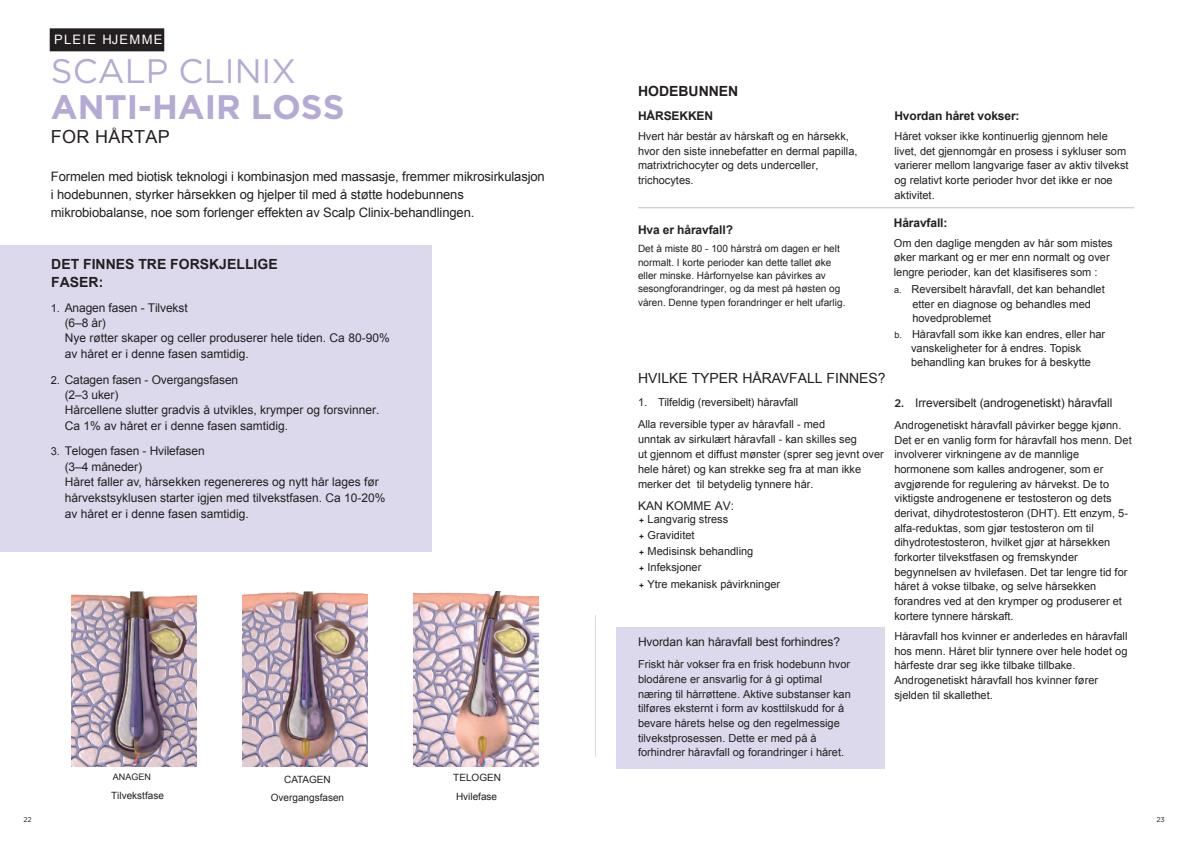
<style>
.page{position:relative;width:1191px;height:842px;background:#fff}
.page>*{position:absolute;margin:0;border:0;box-sizing:border-box;transform-origin:0 0}
.t1{font:700 34px "Gotham";color:#b4aad3}
.t2{font:34px "Gotham";color:#b4aad3}
.t3{font:18px "Arial";letter-spacing:.02em;color:#231f20}
.t4{font:700 14px/18px "Arial";color:#231f20}
.t5{font:14px "Arial";color:#231f20}
.t6{font:13px/17.7px "Arial";letter-spacing:-.01em;color:#231f20}
.t7{font:13px "Arial";letter-spacing:.1em;color:#fff}
.t8{font:12px/15.3px "Arial";color:#231f20}
.t9{font:700 12px "Arial";letter-spacing:-.01em;color:#231f20}
.t10{font:11px/14.7px "Arial";color:#231f20}
.t11{font:10px/13.3px "Arial";color:#231f20}
.t12{font:9px "Arial";color:#231f20}
.t13{font:7px "Gotham";color:#231f20}
.s1{font-size:11px}
.s2{font-family:"DIN Pro";font-weight:700;font-size:9px}
.s3{font-size:9px}
.s4{font-family:"Gotham";font-weight:500;font-size:11px}
</style>
<div class="page">
<div style="left:0;top:245px;width:431px;height:306px;background:#ddd9ec"></div>
<img style="left:71px;top:592px;width:125px;height:174px">
<img style="left:242px;top:592px;width:125px;height:174px">
<img style="left:413px;top:592px;width:125px;height:174px">
<div style="left:616px;top:627px;width:268px;height:142px;background:#ddd9ec"></div>
<hr style="left:638px;top:207px;width:496px;height:1px;background:#d1d2d4">
<div style="left:50px;top:28px;width:114px;height:23px;background:#231f20"></div>
<p class="t7" style="left:54px;top:31px;width:110px">PLEIE HJEMME</p>
<h1 class="t2" style="left:51px;top:49px;width:247px">SCALP CLINIX</h1>
<h1 class="t1" style="left:51px;top:85px;width:295px">ANTI-HAIR LOSS</h1>
<h2 class="t3" style="left:51px;top:125px;width:120px">FOR HÅRTAP</h2>
<p class="t6" style="left:51px;top:168px;width:495px">Formelen med biotisk teknologi i kombinasjon med massasje, fremmer mikrosirkulasjon i hodebunnen, styrker hårsekken og hjelper til med å støtte hodebunnens mikrobiobalanse, noe som forlenger effekten av Scalp Clinix-behandlingen.</p>
<p class="t4" style="left:51px;top:256px;width:228px">DET FINNES TRE FORSKJELLIGE<br>FASER:</p>
<p class="t8" style="left:65px;top:300px;width:326px;text-indent:-14px"><span class="s1">1.</span> Anagen fasen - Tilvekst<br>(6–8 år)<br>Nye røtter skaper og celler produserer hele tiden. Ca 80-90% av håret er i denne fasen samtidig.</p>
<p class="t8" style="left:65px;top:372px;width:316px;text-indent:-14px"><span class="s1">2.</span> Catagen fasen - Overgangsfasen<br>(2–3 uker)<br>Hårcellene slutter gradvis å utvikles, krymper og forsvinner.<br>Ca 1% av håret er i denne fasen samtidig.</p>
<p class="t8" style="left:65px;top:443px;width:322px;line-height:15.6px;text-indent:-14px"><span class="s1">3.</span> Telogen fasen - Hvilefasen<br>(3–4 måneder)<br>Håret faller av, hårsekken regenereres og nytt hår lages før hårvekstsyklusen starter igjen med tilvekstfasen. Ca 10-20% av håret er i denne fasen samtidig.</p>
<p class="t12" style="left:113px;top:771px;width:40px">ANAGEN</p>
<p class="t11" style="left:111px;top:789px;width:54px">Tilvekstfase</p>
<p class="t11" style="left:271px;top:770px;width:75px;line-height:18.9px;text-align:center">CATAGEN<br>Overgangsfasen</p>
<p class="t11" style="left:453px;top:768px;width:49px;line-height:18.7px">TELOGEN<br>Hvilefase</p>
<p class="t4" style="left:638px;top:83px;width:102px">HODEBUNNEN</p>
<p class="t9" style="left:638px;top:108px;width:77px">HÅRSEKKEN</p>
<p class="t10" style="left:638px;top:129px;width:221px">Hvert hår består av hårskaft og en hårsekk, hvor den siste innebefatter en dermal papilla, matrixtrichocyter og dets underceller, trichocytes.</p>
<p class="t9" style="left:638px;top:221px;width:96px">Hva er håravfall?</p>
<p class="t11" style="left:638px;top:242px;width:209px">Det å miste 80 - 100 hårstrå om dagen er helt normalt. I korte perioder kan dette tallet øke eller minske. Hårfornyelse kan påvirkes av sesongforandringer, og da mest på høsten og våren. Denne typen forandringer er helt ufarlig.</p>
<p class="t5" style="left:638px;top:369px;width:249px">HVILKE TYPER HÅRAVFALL FINNES?</p>
<p class="t10" style="left:638px;top:391px;width:189px;line-height:22.4px">1. Tilfeldig (reversibelt) håravfall<br>Alla reversible typer av håravfall - med</p>
<p class="t10" style="left:638px;top:432px;width:247px">unntak av sirkulært håravfall - kan skilles seg<br>ut gjennom et diffust mønster (sprer seg jevnt over hele håret) og kan strekke seg fra at man ikke merker det til betydelig tynnere hår.</p>
<p class="t8" style="left:638px;top:498px;width:98px">KAN KOMME AV:</p>
<p class="t10" style="left:639px;top:511px;width:143px;line-height:16.2px"><span class="s2">+</span> Langvarig stress<br><span class="s2">+</span> Graviditet<br><span class="s2">+</span> Medisinsk behandling<br><span class="s2">+</span> Infeksjoner<br><span class="s2">+</span> Ytre mekanisk påvirkninger</p>
<p class="t8" style="left:638px;top:634px;width:204px">Hvordan kan håravfall best forhindres?</p>
<p class="t10" style="left:638px;top:657px;width:214px">Friskt hår vokser fra en frisk hodebunn hvor blodårene er ansvarlig for å gi optimal næring til hårrøttene. Aktive substanser kan tilføres eksternt i form av kosttilskudd for å bevare hårets helse og den regelmessige tilvekstprosessen. Dette er med på å forhindrer håravfall og forandringer i håret.</p>
<p class="t9" style="left:894px;top:108px;width:127px">Hvordan håret vokser:</p>
<p class="t10" style="left:894px;top:129px;width:236px">Håret vokser ikke kontinuerlig gjennom hele livet, det gjennomgår en prosess i sykluser som varierer mellom langvarige faser av aktiv tilvekst og relativt korte perioder hvor det ikke er noe aktivitet.</p>
<p class="t9" style="left:893px;top:215px;width:55px">Håravfall:</p>
<p class="t10" style="left:893px;top:236px;width:220px">Om den daglige mengden av hår som mistes øker markant og er mer enn normalt og over lengre perioder, kan det klasifiseres som :</p>
<p class="t10" style="left:912px;top:282px;width:194px;text-indent:-18px"><span class="s3">a.</span> Reversibelt håravfall, det kan behandlet etter en diagnose og behandles med hovedproblemet</p>
<p class="t10" style="left:911px;top:327px;width:196px;line-height:13.9px;text-indent:-17px"><span class="s3">b.</span> Håravfall som ikke kan endres, eller har vanskeligheter for å endres. Topisk behandling kan brukes for å beskytte</p>
<p class="t8" style="left:894px;top:395px;width:219px"><span class="s4">2.</span> Irreversibelt (androgenetiskt) håravfall</p>
<p class="t10" style="left:894px;top:418px;width:239px">Androgenetiskt håravfall påvirker begge kjønn.<br>Det er en vanlig form for håravfall hos menn. Det involverer virkningene av de mannlige hormonene som kalles androgener, som er avgjørende for regulering av hårvekst. De to viktigste androgenene er testosteron og dets derivat, dihydrotestosteron (DHT). Ett enzym, 5- alfa-reduktas, som gjør testosteron om til dihydrotestosteron, hvilket gjør at hårsekken forkorter tilvekstfasen og fremskynder begynnelsen av hvilefasen. Det tar lengre tid for håret å vokse tilbake, og selve hårsekken forandres ved at den krymper og produserer et kortere tynnere hårskaft.</p>
<p class="t10" style="left:894px;top:629px;width:234px">Håravfall hos kvinner er anderledes en håravfall hos menn. Håret blir tynnere over hele hodet og hårfeste drar seg ikke tilbake tillbake.<br>Androgenetiskt håravfall hos kvinner fører sjelden til skallethet.</p>
<p class="t13" style="left:23px;top:815px;width:10px">22</p>
<p class="t13" style="left:1156px;top:815px;width:10px">23</p>
</div>
